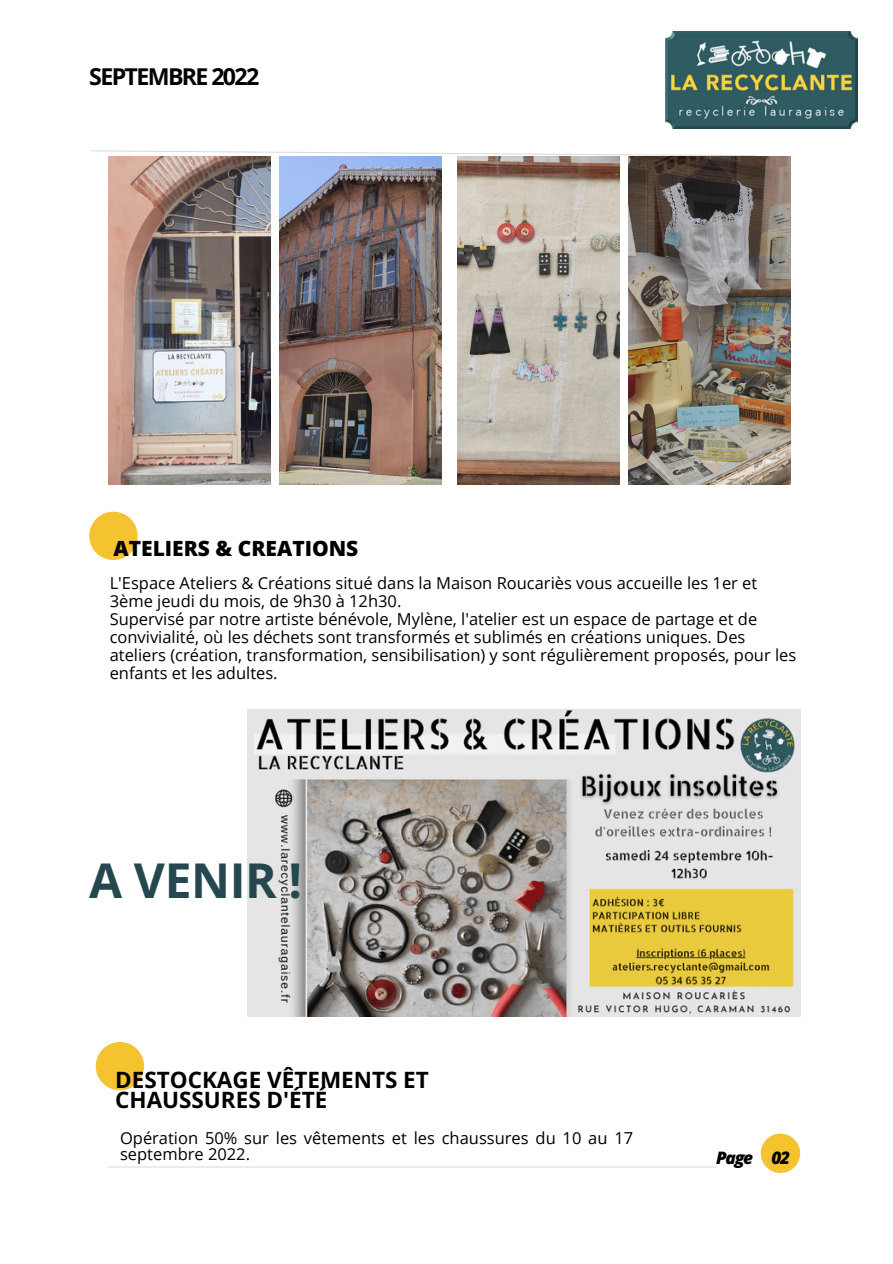
<style>
.page{position:relative;width:893px;height:1264px;background:#fff}
.page>*{position:absolute;margin:0;border:0;box-sizing:border-box;transform-origin:0 0}
.t1{font:700 48px "Open Sans";letter-spacing:-.01em;color:#25484e}
.t2{font:700 23.25px "Open Sans";letter-spacing:-.07em;color:#000}
.t3{font:700 22.5px/20.2px "Open Sans";color:#000}
.t4{font:800 21px "Open Sans";color:#000}
.t5{font:italic 800 17.25px "Open Sans";letter-spacing:-.07em;color:#000}
.t6{font:16.5px/18px "Open Sans";color:#000}
</style>
<div class="page">
<svg style="left:91px;top:150px;width:666px;height:7px"></svg>
<hr style="left:107px;top:1166px;width:609px;height:1px;background:#000">
<div style="left:96px;top:1041px;width:48px;height:49px;background:#f5c32f;border-radius:50%"></div>
<div style="left:760px;top:1133px;width:40px;height:39px;background:#f5c32f;border-radius:50%"></div>
<div style="left:89px;top:511px;width:49px;height:49px;background:#f5c32f;border-radius:50%"></div>
<img style="left:665px;top:32px;width:192px;height:96px">
<img style="left:108px;top:156px;width:162px;height:328px">
<img style="left:279px;top:156px;width:162px;height:328px">
<img style="left:457px;top:156px;width:162px;height:328px">
<img style="left:628px;top:156px;width:162px;height:328px">
<img style="left:247px;top:709px;width:553px;height:307px">
<h2 class="t2" style="left:89px;top:60px;width:172px">SEPTEMBRE 2022</h2>
<p class="t4" style="left:114px;top:534px;width:246px">ATELIERS &amp; CREATIONS</p>
<p class="t6" style="left:110px;top:574px;width:688px">L'Espace Ateliers &amp; Créations situé dans la Maison Roucariès vous accueille les 1er et 3ème jeudi du mois, de 9h30 à 12h30.<br>Supervisé par notre artiste bénévole, Mylène, l'atelier est un espace de partage et de convivialité, où les déchets sont transformés et sublimés en créations uniques. Des ateliers (création, transformation, sensibilisation) y sont régulièrement proposés, pour les enfants et les adultes.</p>
<h1 class="t1" style="left:89px;top:846px;width:214px">A VENIR !</h1>
<h3 class="t3" style="left:115px;top:1068px;width:315px">DESTOCKAGE VÊTEMENTS ET<br>CHAUSSURES D'ÉTÉ</h3>
<p class="t6" style="left:120px;top:1129px;width:514px;line-height:15.8px">Opération 50% sur les vêtements et les chaussures du 10 au 17 septembre 2022.</p>
<p class="t5" style="left:716px;top:1145px;width:76px">Page 02</p>
</div>
